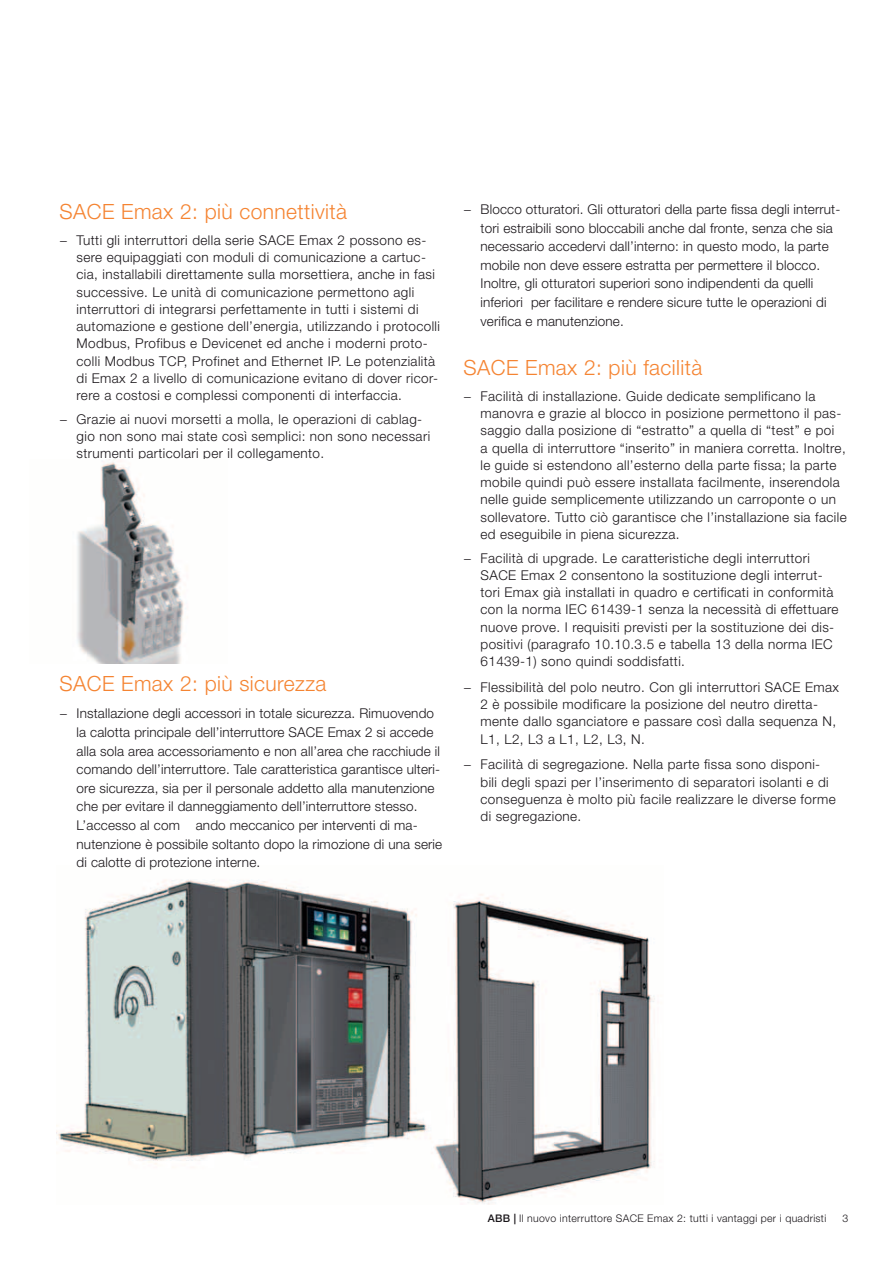
<style>
.page{position:relative;width:893px;height:1263px;background:#fff}
.page>*{position:absolute;margin:0;border:0;box-sizing:border-box;transform-origin:0 0}
.t1{font:300 21px "Helvetica Neue LT Std";letter-spacing:.02em;color:#f58432}
.t2{font:300 13.5px/17.2px "Helvetica Neue LT Std";letter-spacing:.03em;color:#1a161a}
.t3{font:300 13.5px/18.6px "Helvetica Neue LT Std";letter-spacing:.01em;color:#1a161a}
.t4{font:300 10.5px "Helvetica Neue LT Std";letter-spacing:.03em;color:#1a161a}
.s1{font-weight:500}
</style>
<div class="page">
<img style="left:56px;top:880px;width:599px;height:325px">
<img style="left:77px;top:461px;width:109px;height:202px">
<h1 class="t1" style="left:60px;top:204px;width:289px">SACE Emax 2: più connettività</h1>
<p class="t2" style="left:77px;top:233px;width:365px;text-indent:-17px">− Tutti gli interruttori della serie SACE Emax 2 possono es&shy;sere equipaggiati con moduli di comunicazione a cartuc&shy;cia, installabili direttamente sulla morsettiera, anche in fasi successive. Le unità di comunicazione permettono agli interruttori di integrarsi perfettamente in tutti i sistemi di automazione e gestione dell’energia, utilizzando i protocolli Modbus, Profibus e Devicenet ed anche i moderni proto&shy;colli Modbus TCP, Profinet and Ethernet IP. Le potenzialità di Emax 2 a livello di comunicazione evitano di dover ricor&shy;rere a costosi e complessi componenti di interfaccia.</p>
<p class="t2" style="left:77px;top:412px;width:355px;text-indent:-17px">− Grazie ai nuovi morsetti a molla, le operazioni di cablag&shy;gio non sono mai state così semplici: non sono necessari strumenti particolari per il collegamento.</p>
<h1 class="t1" style="left:60px;top:676px;width:268px">SACE Emax 2: più sicurezza</h1>
<p class="t3" style="left:77px;top:706px;width:367px;text-indent:-17px">− Installazione degli accessori in totale sicurezza. Rimuovendo la calotta principale dell’interruttore SACE Emax 2 si accede alla sola area accessoriamento e non all’area che racchiude il comando dell’interruttore. Tale caratteristica garantisce ulteri&shy;ore sicurezza, sia per il personale addetto alla manutenzione che per evitare il danneggiamento dell’interruttore stesso.<br>L’accesso al com ando meccanico per interventi di ma&shy;nutenzione è possibile soltanto dopo la rimozione di una serie di calotte di protezione interne.</p>
<p class="t3" style="left:480px;top:201px;width:361px;text-indent:-17px">− Blocco otturatori. Gli otturatori della parte fissa degli interrut&shy;tori estraibili sono bloccabili anche dal fronte, senza che sia necessario accedervi dall’interno: in questo modo, la parte mobile non deve essere estratta per permettere il blocco.<br>Inoltre, gli otturatori superiori sono indipendenti da quelli inferiori per facilitare e rendere sicure tutte le operazioni di verifica e manutenzione.</p>
<h1 class="t1" style="left:463px;top:360px;width:240px">SACE Emax 2: più facilità</h1>
<p class="t2" style="left:480px;top:389px;width:368px;text-indent:-17px">− Facilità di installazione. Guide dedicate semplificano la manovra e grazie al blocco in posizione permettono il pas&shy;saggio dalla posizione di “estratto” a quella di “test” e poi<br>a quella di interruttore “inserito” in maniera corretta. Inoltre, le guide si estendono all’esterno della parte fissa; la parte mobile quindi può essere installata facilmente, inserendola nelle guide semplicemente utilizzando un carroponte o un sollevatore. Tutto ciò garantisce che l’installazione sia facile ed eseguibile in piena sicurezza.</p>
<p class="t2" style="left:480px;top:550px;width:360px;text-indent:-17px">− Facilità di upgrade. Le caratteristiche degli interruttori SACE Emax 2 consentono la sostituzione degli interrut&shy;tori Emax già installati in quadro e certificati in conformità con la norma IEC 61439-1 senza la necessità di effettuare nuove prove. I requisiti previsti per la sostituzione dei dis&shy;positivi (paragrafo 10.10.3.5 e tabella 13 della norma IEC 61439-1) sono quindi soddisfatti.</p>
<p class="t2" style="left:480px;top:680px;width:360px;text-indent:-17px">− Flessibilità del polo neutro. Con gli interruttori SACE Emax 2 è possibile modificare la posizione del neutro diretta&shy;mente dallo sganciatore e passare così dalla sequenza N, L1, L2, L3 a L1, L2, L3, N.</p>
<p class="t2" style="left:480px;top:757px;width:357px;text-indent:-17px">− Facilità di segregazione. Nella parte fissa sono disponi&shy;bili degli spazi per l’inserimento di separatori isolanti e di conseguenza è molto più facile realizzare le diverse forme di segregazione.</p>
<p class="t4" style="left:488px;top:1214px;width:340px"><span class="s1">ABB |</span> Il nuovo interruttore SACE Emax 2: tutti i vantaggi per i quadristi</p>
<p class="t4" style="left:842px;top:1214px;width:7px">3</p>
</div>
